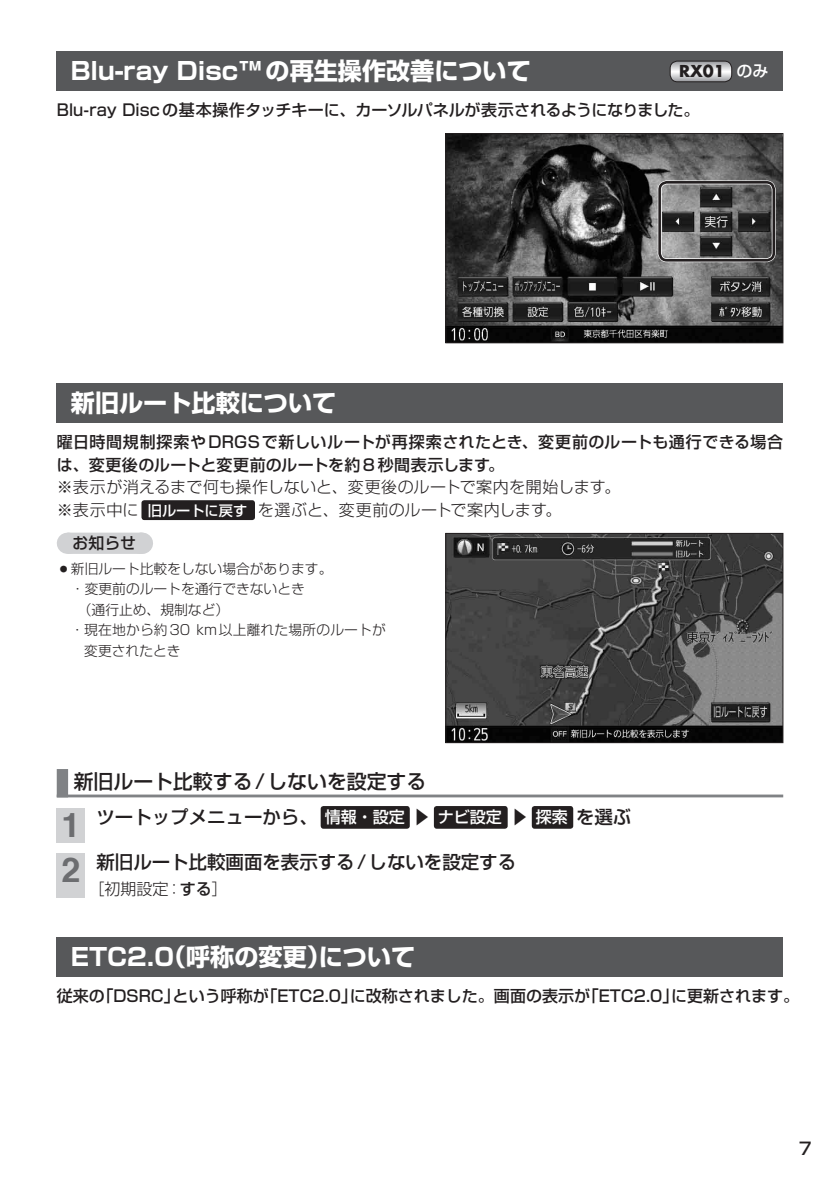
<style>
.page{position:relative;width:840px;height:1191px;background:#fff}
.page>*{position:absolute;margin:0;border:0;box-sizing:border-box;transform-origin:0 0}
.t1{font:700 24px "Shin Go Pro";color:#fff}
.t2{font:500 19.8px "Shin Go Pro";color:#231f20}
.t3{font:500 18.4px "Shin Go Pro";color:#231f20}
.t4{font:500 17px "Shin Go Pro";color:#231f20}
.t5{font:500 16px "Shin Go Pro";color:#231f20}
.t6{font:300 16px/22.6px "Shin Go Pro";letter-spacing:.02em;color:#231f20}
.t7{font:500 16px/22.6px "Shin Go Pro";letter-spacing:.025em;color:#231f20}
.t8{font:700 16px "Futura";color:#231f20}
.t9{font:500 15.8px "Shin Go Pro";color:#231f20}
.t10{font:300 13.8px "Shin Go Pro";color:#231f20}
.s1{font-family:"Shin Go Pro";font-weight:500;color:#fff}
.s2{font-weight:500;font-size:14.2px;color:#fff}
.s3{font-family:"Helvetica";font-weight:700;font-size:34px;color:#6c6d70}
.s4{font-size:16px;color:#fff}
.s5{font-weight:500}
</style>
<div class="page">
<div style="left:57px;top:383px;width:725px;height:39px;background:#57585a"></div>
<div style="left:141px;top:500px;width:114px;height:20px;background:#231f20;border-radius:3px"></div>
<div style="left:67px;top:532px;width:74px;height:22px;background:#d1d2d4"></div>
<svg style="left:104px;top:532px;width:38px;height:22px"></svg>
<img style="left:447px;top:535px;width:333px;height:206px">
<div style="left:445px;top:533px;width:337px;height:210px;border:1px solid #231f20"></div>
<div style="left:57px;top:937px;width:725px;height:39px;background:#57585a"></div>
<div style="left:57px;top:769px;width:11px;height:28px;background:#808285"></div>
<hr style="left:57px;top:794px;width:725px;height:3px;background:#808285">
<div style="left:57px;top:808px;width:28px;height:34px;background:#d1d2d4"></div>
<div style="left:320px;top:806px;width:89px;height:22px;background:#231f20;border-radius:3px"></div>
<div style="left:433px;top:806px;width:74px;height:22px;background:#231f20;border-radius:3px"></div>
<div style="left:531px;top:806px;width:42px;height:22px;background:#231f20;border-radius:3px"></div>
<div style="left:57px;top:853px;width:28px;height:44px;background:#d1d2d4"></div>
<div style="left:57px;top:51px;width:725px;height:40px;background:#57585a"></div>
<img style="left:447px;top:135px;width:333px;height:206px">
<div style="left:445px;top:133px;width:337px;height:210px;border:1px solid #231f20"></div>
<svg style="left:671px;top:61px;width:60px;height:21px"></svg>
<div style="left:669px;top:61px;width:62px;height:21px;border:1px solid #231f20;border-radius:7px"></div>
<div style="left:657px;top:180px;width:118px;height:82px;border:4px solid #fff;border-radius:7px"></div>
<div style="left:658px;top:181px;width:116px;height:81px;border:3px solid #231f20;border-radius:7px"></div>
<h1 class="t1" style="left:71px;top:52px;width:461px">Blu-ray Disc™の再生操作改善について</h1>
<p class="t5" style="left:57px;top:97px;width:644px">Blu-ray Discの基本操作タッチキーに、カーソルパネルが表示されるようになりました。</p>
<p class="t8" style="left:678px;top:60px;width:91px">RX01 <span class="s1">のみ</span></p>
<h1 class="t1" style="left:71px;top:384px;width:267px">新旧ルート比較について</h1>
<p class="t7" style="left:57px;top:429px;width:727px">曜日時間規制探索やDRGSで新しいルートが再探索されたとき、変更前のルートも通行できる場合は、変更後のルートと変更前のルートを約8 秒間表示します。</p>
<p class="t6" style="left:57px;top:474px;width:564px">※表示が消えるまで何も操作しないと、変更後のルートで案内を開始します。※表示中に <span class="s2">旧ルートに戻す</span> を選ぶと、変更前のルートで案内します。</p>
<p class="t9" style="left:57px;top:530px;width:97px">　お知らせ　</p>
<p class="t10" style="left:57px;top:557px;width:277px">○新旧ルート比較をしない場合があります。</p>
<p class="t10" style="left:71px;top:578px;width:235px">・変更前のルートを通行できないとき</p>
<p class="t10" style="left:78px;top:598px;width:153px">（通行止め、規制など）</p>
<p class="t10" style="left:57px;top:619px;width:330px">　・現在地から約30 km以上離れた場所のルートが</p>
<p class="t10" style="left:84px;top:639px;width:98px">変更されたとき</p>
<p class="t2" style="left:74px;top:765px;width:354px">新旧ルート比較する/しないを設定する</p>
<p class="t3" style="left:61px;top:802px;width:571px"><span class="s3">1</span> ツートップメニューから、<span class="s4">情報・設定</span> ▶ <span class="s4">ナビ設定</span> ▶ <span class="s4">探索</span>を選ぶ</p>
<p class="t3" style="left:61px;top:847px;width:456px"><span class="s3">2</span> 新旧ルート比較画面を表示する/しないを設定する</p>
<p class="t6" style="left:88px;top:876px;width:141px">［初期設定：<span class="s5">する</span>］</p>
<h1 class="t1" style="left:71px;top:937px;width:346px">ETC2.0（呼称の変更）について</h1>
<p class="t5" style="left:57px;top:982px;width:743px">従来の「DSRC」という呼称が「ETC2.0」に改称されました。画面の表示が「ETC2.0」に更新されます。</p>
<p class="t4" style="left:798px;top:1134px;width:14px">7</p>
</div>
